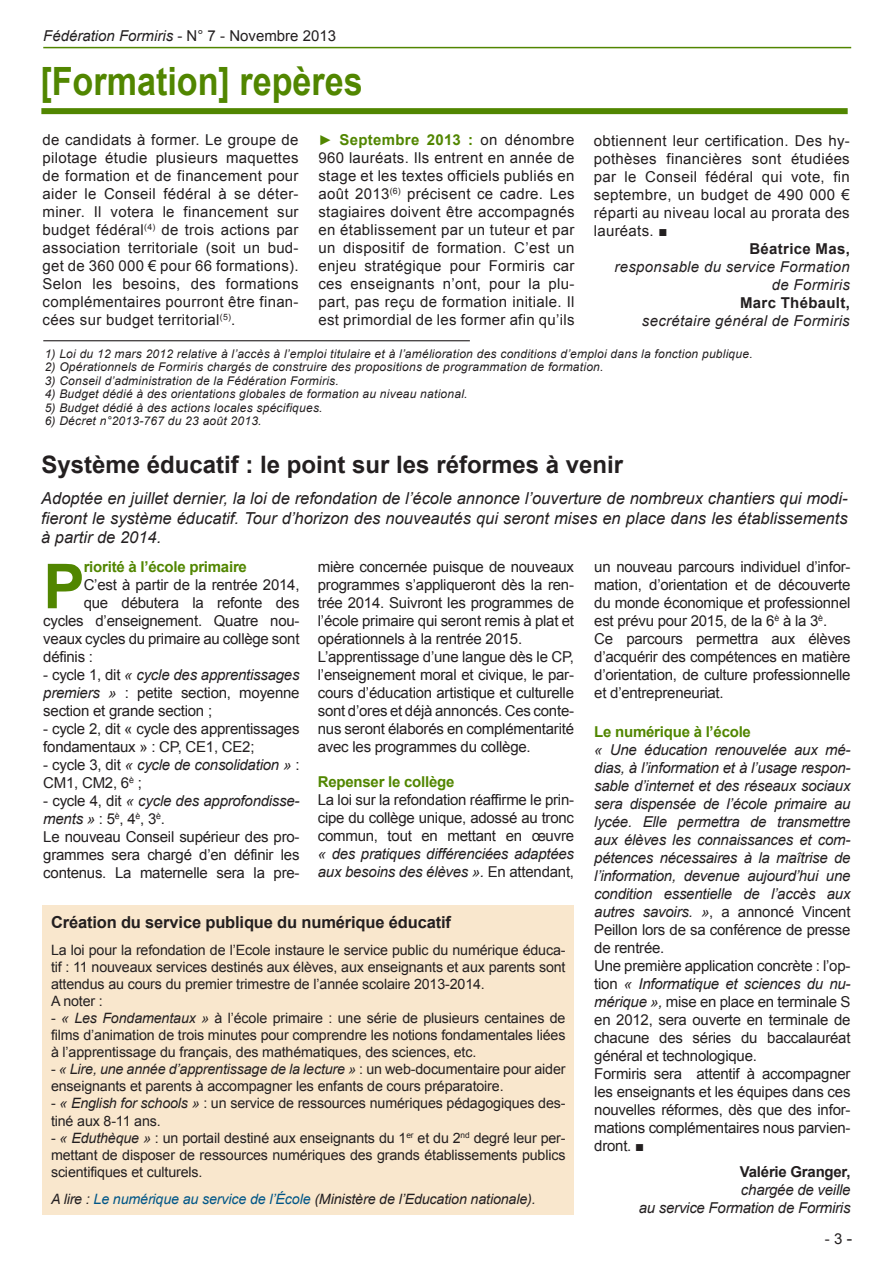
<style>
.page{position:relative;width:893px;height:1263px;background:#fff}
.page>*{position:absolute;margin:0;border:0;box-sizing:border-box;transform-origin:0 0}
.t1{font:700 62.1px "Arial";color:#518600}
.t2{font:700 39px "Arial";color:#518600;scale:.87 1}
.t3{font:700 24px "Arial";color:#231f20}
.t4{font:italic 16.5px/19.8px "Arial";color:#231f20;text-align:justify}
.t5{font:700 16.5px "Arial";letter-spacing:-.01em;color:#231f20}
.t6{font:15px/18px "Arial";letter-spacing:-.015em;color:#231f20;text-align:justify}
.t7{font:italic 15px/18px "Arial";letter-spacing:-.015em;color:#231f20}
.t8{font:italic 15px "Arial";letter-spacing:.02em;color:#231f20}
.t9{font:700 15px "Arial";letter-spacing:-.015em;color:#518600}
.t10{font:700 15px "Arial";letter-spacing:.02em;color:#231f20}
.t11{font:700 15px "Arial";letter-spacing:-.015em;color:#231f20}
.t12{font:14.25px/17.1px "Arial";letter-spacing:-.01em;color:#231f20;text-align:justify}
.t13{font:italic 14.25px "Arial";letter-spacing:-.01em;color:#231f20}
.t14{font:italic 12px "Arial";letter-spacing:.02em;color:#231f20}
.s1{font-style:normal}
.s2{font-weight:700;font-size:14.25px;color:#518600}
.s3{font-weight:700;color:#518600}
.s4{font-style:italic}
.s5{color:#005687}
.s6{font-family:"Times New Roman";font-size:18px}
</style>
<div class="page">
<hr style="left:43px;top:47px;width:808px;height:1px;background:#518600">
<div style="left:41px;top:108px;width:807px;height:6px;background:#518600"></div>
<div style="left:43px;top:906px;width:531px;height:309px;background:#f9e7cd"></div>
<hr style="left:43px;top:340px;width:427px;height:1px;background:#231f20">
<p class="t7" style="left:43px;top:27px;width:294px">Fédération Formiris <span class="s1">- N° 7 - Novembre 2013</span></p>
<p class="t2" style="left:40px;top:56px;width:372px">[Formation] repères</p>
<p class="t6" style="left:43px;top:131px;width:258px">de candidats à former. Le groupe de pilotage étudie plusieurs maquettes de formation et de financement pour aider le Conseil fédéral à se déter&shy;miner. Il votera le financement sur budget fédéral<sup>(4)</sup> de trois actions par association territoriale (soit un bud&shy;get de 360 000 € pour 66 formations).<br>Selon les besoins, des formations complémentaires pourront être finan&shy;cées sur budget territorial<sup>(5)</sup>.</p>
<p class="t6" style="left:318px;top:131px;width:258px"><span class="s2">►</span> <span class="s3">Septembre 2013 :</span> on dénombre 960 lauréats. Ils entrent en année de stage et les textes officiels publiés en août 2013<sup>(6)</sup> précisent ce cadre. Les stagiaires doivent être accompagnés en établissement par un tuteur et par un dispositif de formation. C’est un enjeu stratégique pour Formiris car ces enseignants n’ont, pour la plu&shy;part, pas reçu de formation initiale. Il est primordial de les former afin qu’ils</p>
<p class="t14" style="left:45px;top:345px;width:709px">1) Loi du 12 mars 2012 relative à l’accès à l’emploi titulaire et à l’amélioration des conditions d’emploi dans la fonction publique.</p>
<p class="t14" style="left:45px;top:359px;width:560px">2) Opérationnels de Formiris chargés de construire des propositions de programmation de formation.</p>
<p class="t14" style="left:45px;top:372px;width:296px">3) Conseil d’administration de la Fédération Formiris.</p>
<p class="t14" style="left:45px;top:386px;width:424px">4) Budget dédié à des orientations globales de formation au niveau national.</p>
<p class="t14" style="left:45px;top:399px;width:279px">5) Budget dédié à des actions locales spécifiques.</p>
<p class="t14" style="left:45px;top:413px;width:218px">6) Décret n°2013-767 du 23 août 2013.</p>
<p class="t6" style="left:594px;top:132px;width:258px">obtiennent leur certification. Des hy&shy;pothèses financières sont étudiées par le Conseil fédéral qui vote, fin septembre, un budget de 490 000 € réparti au niveau local au prorata des lauréats. ■</p>
<p class="t10" style="left:749px;top:239px;width:102px">Béatrice Mas,</p>
<p class="t8" style="left:615px;top:257px;width:237px">responsable du service Formation</p>
<p class="t8" style="left:772px;top:275px;width:79px">de Formiris</p>
<p class="t10" style="left:740px;top:293px;width:111px">Marc Thébault,</p>
<p class="t8" style="left:642px;top:311px;width:209px">secrétaire général de Formiris</p>
<p class="t3" style="left:41px;top:449px;width:583px">Système éducatif : le point sur les réformes à venir</p>
<p class="t4" style="left:41px;top:488px;width:808px">Adoptée en juillet dernier, la loi de refondation de l’école annonce l’ouverture de nombreux chantiers qui modi&shy;fieront le système éducatif. Tour d’horizon des nouveautés qui seront mises en place dans les établissements à partir de 2014.</p>
<p class="t1" style="left:43px;top:545px;width:43px">P</p>
<p class="t9" style="left:84px;top:557px;width:165px">riorité à l’école primaire</p>
<p class="t6" style="left:594px;top:558px;width:258px">un nouveau parcours individuel d’infor&shy;mation, d’orientation et de découverte du monde économique et professionnel est prévu pour 2015, de la 6<sup>è</sup> à la 3<sup>è</sup>.</p>
<p class="t6" style="left:594px;top:630px;width:258px">Ce parcours permettra aux élèves d’acquérir des compétences en matière d’orientation, de culture professionnelle et d’entrepreneuriat.</p>
<p class="t9" style="left:594px;top:722px;width:158px">Le numérique à l’école</p>
<p class="t7" style="left:594px;top:741px;width:258px;text-align:justify">« Une éducation renouvelée aux mé&shy;dias, à l’information et à l’usage respon&shy;sable d’internet et des réseaux sociaux sera dispensée de l’école primaire au lycée. Elle permettra de transmettre aux élèves les connaissances et com&shy;pétences nécessaires à la maîtrise de l’information, devenue aujourd’hui une condition essentielle de l’accès aux autres savoirs. »<span class="s1">, a annoncé Vincent Peillon lors de sa conférence de presse de rentrée.</span></p>
<p class="t6" style="left:594px;top:957px;width:258px">Une première application concrète : l’op&shy;tion <span class="s4">« Informatique et sciences du nu&shy;mérique »,</span> mise en place en terminale S en 2012, sera ouverte en terminale de chacune des séries du baccalauréat général et technologique.</p>
<p class="t6" style="left:594px;top:1065px;width:258px">Formiris sera attentif à accompagner les enseignants et les équipes dans ces nouvelles réformes, dès que des infor&shy;mations complémentaires nous parvien&shy;dront. ■</p>
<p class="t11" style="left:740px;top:1161px;width:112px">Valérie Granger,</p>
<p class="t7" style="left:741px;top:1181px;width:111px">chargée de veille</p>
<p class="t7" style="left:639px;top:1199px;width:213px">au service Formation de Formiris</p>
<p class="t6" style="left:318px;top:558px;width:258px">mière concernée puisque de nouveaux programmes s’appliqueront dès la ren&shy;trée 2014. Suivront les programmes de l’école primaire qui seront remis à plat et opérationnels à la rentrée 2015.</p>
<p class="t6" style="left:318px;top:648px;width:258px">L’apprentissage d’une langue dès le CP, l’enseignement moral et civique, le par&shy;cours d’éducation artistique et culturelle sont d’ores et déjà annoncés. Ces conte&shy;nus seront élaborés en complémentarité avec les programmes du collège.</p>
<p class="t9" style="left:318px;top:771px;width:138px">Repenser le collège</p>
<p class="t6" style="left:318px;top:791px;width:258px">La loi sur la refondation réaffirme le prin&shy;cipe du collège unique, adossé au tronc commun, tout en mettant en œuvre <span class="s4">« des pratiques différenciées adaptées aux besoins des élèves ».</span> En attendant,</p>
<p class="t6" style="left:84px;top:576px;width:217px">C’est à partir de la rentrée 2014,</p>
<p class="t6" style="left:84px;top:594px;width:217px">que débutera la refonte des</p>
<p class="t6" style="left:43px;top:612px;width:258px">cycles d’enseignement. Quatre nou-</p>
<p class="t6" style="left:43px;top:630px;width:258px">veaux cycles du primaire au collège sont</p>
<p class="t6" style="left:43px;top:648px;width:51px">définis :</p>
<p class="t6" style="left:43px;top:666px;width:258px">- cycle 1, dit <span class="s4">« cycle des apprentissages premiers »</span> : petite section, moyenne section et grande section ;</p>
<p class="t6" style="left:43px;top:720px;width:258px">- cycle 2, dit « cycle des apprentissages fondamentaux » : CP, CE1, CE2;</p>
<p class="t6" style="left:43px;top:756px;width:258px">- cycle 3, dit <span class="s4">« cycle de consolidation »</span> :<br>CM1, CM2, 6<sup>è</sup> ;</p>
<p class="t7" style="left:43px;top:792px;width:258px"><span class="s1">- cycle 4, dit</span> « cycle des approfondisse&shy;ments » <span class="s1">: 5</span><sup>è</sup><span class="s1">, 4</span><sup>è</sup><span class="s1">, 3</span><sup>è</sup><span class="s1">.</span></p>
<p class="t6" style="left:43px;top:828px;width:258px">Le nouveau Conseil supérieur des pro&shy;grammes sera chargé d’en définir les contenus. La maternelle sera la pre-</p>
<p class="t5" style="left:51px;top:912px;width:401px">Création du service publique du numérique éducatif</p>
<p class="t12" style="left:51px;top:941px;width:516px">La loi pour la refondation de l’Ecole instaure le service public du numérique éduca&shy;tif : 11 nouveaux services destinés aux élèves, aux enseignants et aux parents sont attendus au cours du premier trimestre de l’année scolaire 2013-2014.</p>
<p class="t12" style="left:51px;top:992px;width:53px">A noter :</p>
<p class="t12" style="left:51px;top:1009px;width:516px">- <span class="s4">« Les Fondamentaux »</span> à l’école primaire : une série de plusieurs centaines de films d’animation de trois minutes pour comprendre les notions fondamentales liées à l’apprentissage du français, des mathématiques, des sciences, etc.</p>
<p class="t13" style="left:51px;top:1060px;width:516px"><span class="s1">-</span> « Lire, une année d’apprentissage de la lecture » <span class="s1">: un web-documentaire pour aider</span></p>
<p class="t12" style="left:51px;top:1078px;width:454px">enseignants et parents à accompagner les enfants de cours préparatoire.</p>
<p class="t12" style="left:51px;top:1095px;width:516px">- <span class="s4">« English for schools »</span> : un service de ressources numériques pédagogiques des&shy;tiné aux 8-11 ans.</p>
<p class="t12" style="left:51px;top:1129px;width:516px">- <span class="s4">« Eduthèque »</span> : un portail destiné aux enseignants du 1<sup>er</sup> et du 2<sup>nd</sup> degré leur per&shy;mettant de disposer de ressources numériques des grands établissements publics scientifiques et culturels.</p>
<p class="t13" style="left:51px;top:1190px;width:486px">A lire : <span class="s5">Le numérique au service de l’École</span> (Ministère de l’Education nationale).</p>
<p class="t6" style="left:825px;top:1229px;width:29px">- 3 <span class="s6">-</span></p>
</div>
